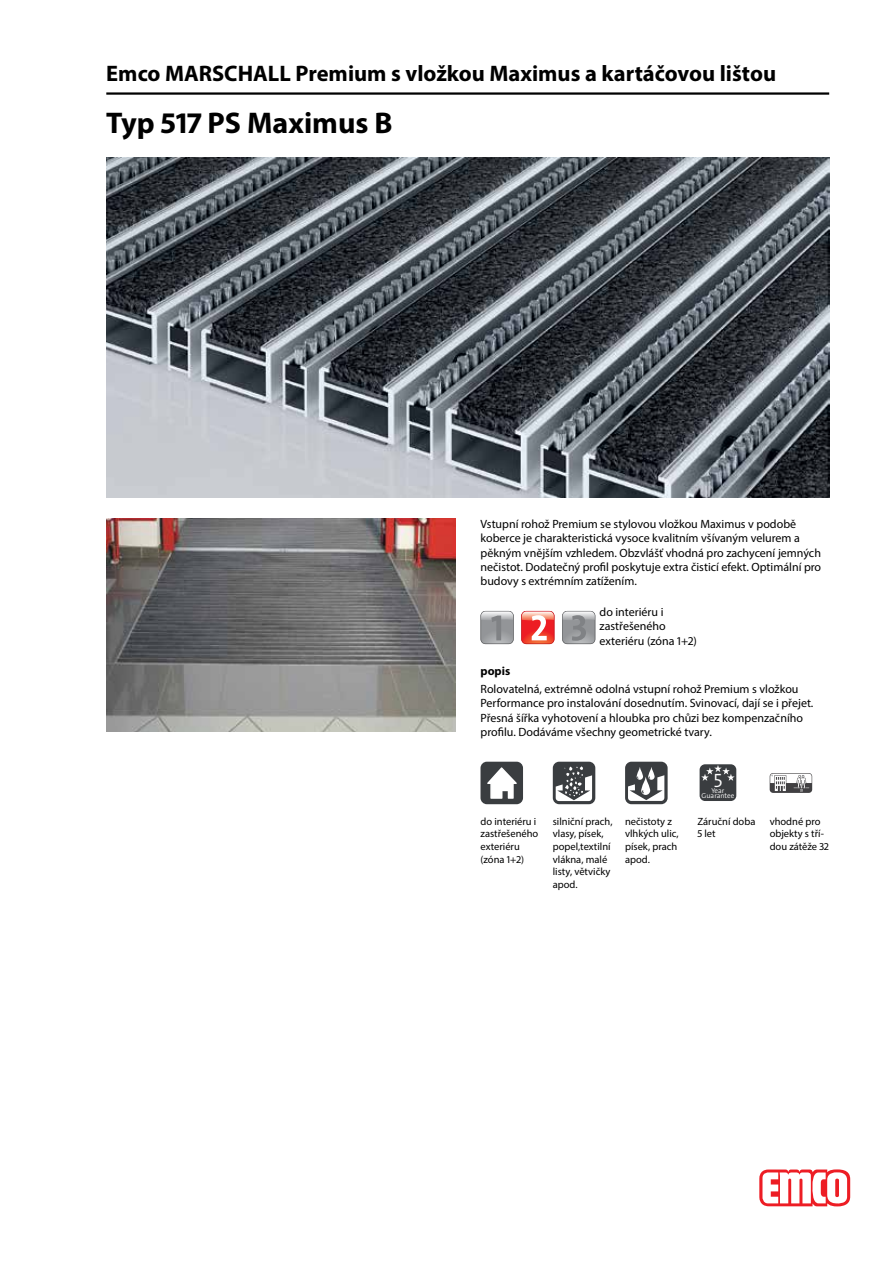
<style>
.page{position:relative;width:893px;height:1263px;background:#fff}
.page>*{position:absolute;margin:0;border:0;box-sizing:border-box;transform-origin:0 0}
.t1{font:700 30px "Myriad Pro";color:#000}
.t2{font:700 22.5px "Myriad Pro";color:#000}
.t3{font:300 19.5px "The Sans Os F";color:#fff}
.t4{font:12px/14.4px "Myriad Pro";color:#000}
.t5{font:700 12px "Myriad Pro";color:#000}
.t6{font:10.5px/12.6px "Myriad Pro";color:#000}
.t7{font:300 7.05px/5.2px "The Sans Os F";color:#fff;text-align:center}
</style>
<div class="page">
<img style="left:106px;top:157px;width:723px;height:340px">
<hr style="left:106px;top:92px;width:723px;height:3px;background:#000">
<svg style="left:759px;top:1169px;width:91px;height:37px"></svg>
<img style="left:106px;top:519px;width:349px;height:212px">
<svg style="left:521px;top:611px;width:33px;height:33px"></svg>
<svg style="left:562px;top:611px;width:33px;height:33px"></svg>
<svg style="left:480px;top:611px;width:34px;height:33px"></svg>
<div style="left:480px;top:762px;width:43px;height:42px;background:#3a3d40;border-radius:6px"></div>
<svg style="left:487px;top:767px;width:30px;height:32px"></svg>
<div style="left:553px;top:762px;width:42px;height:42px;background:#3a3d40;border-radius:6px"></div>
<svg style="left:556px;top:766px;width:36px;height:35px"></svg>
<div style="left:625px;top:762px;width:43px;height:42px;background:#3a3d40;border-radius:6px"></div>
<svg style="left:628px;top:767px;width:36px;height:34px"></svg>
<div style="left:700px;top:764px;width:36px;height:37px;background:#3a3d40;border-radius:5px"></div>
<svg style="left:701px;top:765px;width:34px;height:16px"></svg>
<svg style="left:770px;top:773px;width:42px;height:20px"></svg>
<h2 class="t2" style="left:106px;top:59px;width:671px">Emco MARSCHALL Premium s vložkou Maximus a kartáčovou lištou</h2>
<h1 class="t1" style="left:106px;top:103px;width:288px">Typ 517 PS Maximus B</h1>
<p class="t4" style="left:480px;top:516px;width:342px">Vstupní rohož Premium se stylovou vložkou Maximus v podobě koberce je charakteristická vysoce kvalitním všívaným velurem a pěkným vnějším vzhledem. Obzvlášť vhodná pro zachycení jemných nečistot. Dodatečný profil poskytuje extra čisticí efekt. Optimální pro budovy s extrémním zatížením.</p>
<p class="t4" style="left:600px;top:605px;width:99px">do interiéru i zastřešeného exteriéru (zóna 1+2)</p>
<p class="t5" style="left:480px;top:663px;width:31px">popis</p>
<p class="t4" style="left:480px;top:681px;width:334px">Rolovatelná, extrémně odolná vstupní rohož Premium s vložkou Performance pro instalování dosednutím. Svinovací, dají se i přejet.<br>Přesná šířka vyhotovení a hloubka pro chůzi bez kompenzačního profilu. Dodáváme všechny geometrické tvary.</p>
<p class="t6" style="left:480px;top:815px;width:59px">do interiéru i zastřešeného exteriéru (zóna 1+2)</p>
<p class="t6" style="left:553px;top:815px;width:61px">silniční prach, vlasy, písek, popel,textilní vlákna, malé listy, větvičky apod.</p>
<p class="t6" style="left:625px;top:815px;width:55px">nečistoty z vlhkých ulic, písek, prach apod.</p>
<h3 class="t3" style="left:713px;top:768px;width:10px">5</h3>
<p class="t7" style="left:702px;top:788px;width:34px">Year<br>Guarantee</p>
<p class="t6" style="left:697px;top:815px;width:60px">Záruční doba<br>5 let</p>
<p class="t6" style="left:770px;top:815px;width:61px">vhodné pro objekty s tří&shy;dou zátěže 32</p>
</div>
